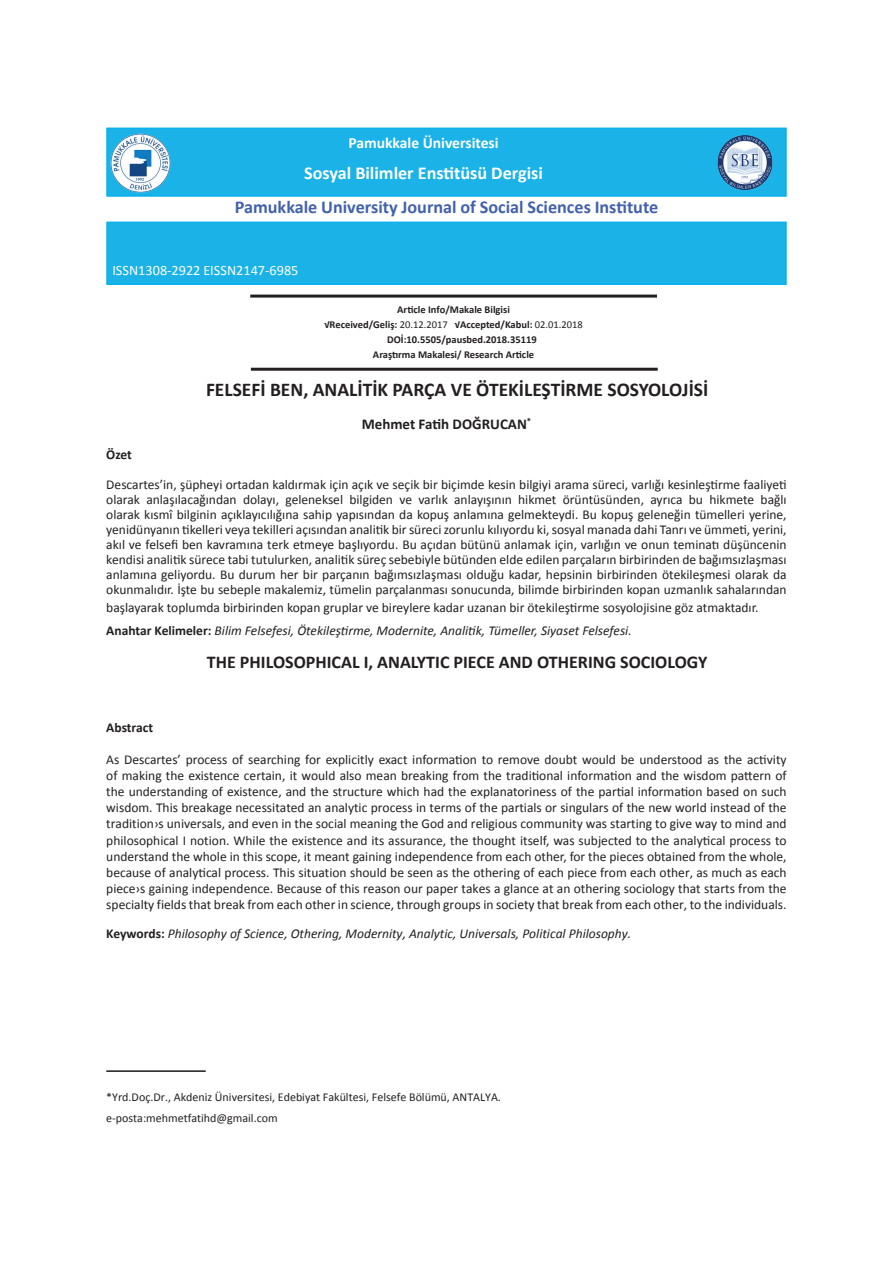
<style>
.page{position:relative;width:893px;height:1263px;background:#fff}
.page>*{position:absolute;margin:0;border:0;box-sizing:border-box;transform-origin:0 0}
.t1{font:700 19.5px "Calibri";color:#231f20}
.t2{font:700 18.15px "Calibri";color:#4161ad}
.t3{font:700 18.15px "Calibri";color:#fff}
.t4{font:700 18px "Calibri";color:#231f20}
.t5{font:700 15.6px "Calibri";color:#fff}
.t6{font:700 15px "Calibri";color:#231f20}
.t7{font:14.25px "Calibri";color:#fff}
.t8{font:13.5px/16.2px "Calibri";color:#231f20;text-align:justify}
.t9{font:italic 13.5px "Calibri";color:#231f20}
.t10{font:700 13.5px "Calibri";letter-spacing:-.005em;color:#231f20}
.t11{font:12px/21.6px "Calibri";color:#231f20}
.t12{font:700 10.5px "Calibri";color:#231f20}
.s1{font-weight:400}
.s2{font-weight:700}
.s3{font-style:italic}
.s4{font-weight:700;font-style:normal}
</style>
<div class="page">
<hr style="left:250px;top:295px;width:407px;height:3px;background:#231f20">
<hr style="left:251px;top:368px;width:407px;height:3px;background:#231f20">
<div style="left:106px;top:222px;width:681px;height:63px;background:#1ab2e7;border:1px solid #00aeef"></div>
<div style="left:106px;top:128px;width:681px;height:69px;background:#1ab2e7;border:1px solid #00aeef"></div>
<img style="left:717px;top:135px;width:56px;height:56px">
<img style="left:111px;top:133px;width:59px;height:59px">
<hr style="left:106px;top:1070px;width:100px;height:2px;background:#1a1a19">
<p class="t5" style="left:348px;top:133px;width:152px">Pamukkale Üniversitesi</p>
<h2 class="t3" style="left:304px;top:162px;width:240px">Sosyal Bilimler Enstitüsü Dergisi</h2>
<h2 class="t2" style="left:235px;top:196px;width:425px">Pamukkale University Journal of Social Sciences Institute</h2>
<p class="t7" style="left:112px;top:261px;width:188px">ISSN1308-2922 EISSN2147-6985</p>
<p class="t12" style="left:397px;top:303px;width:114px">Article Info/Makale Bilgisi</p>
<p class="t12" style="left:324px;top:318px;width:260px">√Received/Geliş: <span class="s1">20.12.2017</span> √Accepted/Kabul: <span class="s1">02.01.2018</span></p>
<p class="t12" style="left:387px;top:333px;width:151px">DOİ:10.5505/pausbed.2018.35119</p>
<p class="t12" style="left:373px;top:348px;width:163px">Araştırma Makalesi/ Research Article</p>
<h1 class="t1" style="left:206px;top:377px;width:504px">FELSEFİ BEN, ANALİTİK PARÇA VE ÖTEKİLEŞTİRME SOSYOLOJİSİ</h1>
<p class="t6" style="left:362px;top:415px;width:171px">Mehmet Fatih DOĞRUCAN<sup>*</sup></p>
<p class="t10" style="left:106px;top:446px;width:27px">Özet</p>
<p class="t8" style="left:106px;top:476px;width:682px;line-height:15px">Descartes’in, şüpheyi ortadan kaldırmak için açık ve seçik bir biçimde kesin bilgiyi arama süreci, varlığı kesinleştirme faaliyeti olarak anlaşılacağından dolayı, geleneksel bilgiden ve varlık anlayışının hikmet örüntüsünden, ayrıca bu hikmete bağlı olarak kısmî bilginin açıklayıcılığına sahip yapısından da kopuş anlamına gelmekteydi. Bu kopuş geleneğin tümelleri yerine, yenidünyanın tikelleri veya tekilleri açısından analitik bir süreci zorunlu kılıyordu ki, sosyal manada dahi Tanrı ve ümmeti, yerini, akıl ve felsefi ben kavramına terk etmeye başlıyordu. Bu açıdan bütünü anlamak için, varlığın ve onun teminatı düşüncenin kendisi analitik sürece tabi tutulurken, analitik süreç sebebiyle bütünden elde edilen parçaların birbirinden de bağımsızlaşması anlamına geliyordu. Bu durum her bir parçanın bağımsızlaşması olduğu kadar, hepsinin birbirinden ötekileşmesi olarak da okunmalıdır. İşte bu sebeple makalemiz, tümelin parçalanması sonucunda, bilimde birbirinden kopan uzmanlık sahalarından</p>
<p class="t8" style="left:106px;top:596px;width:654px;line-height:22.5px">başlayarak toplumda birbirinden kopan gruplar ve bireylere kadar uzanan bir ötekileştirme sosyolojisine göz atmaktadır.<br><span class="s2">Anahtar Kelimeler:</span> <span class="s3">Bilim Felsefesi, Ötekileştirme, Modernite, Analitik, Tümeller, Siyaset Felsefesi.</span></p>
<h3 class="t4" style="left:207px;top:651px;width:502px">THE PHILOSOPHICAL I, ANALYTIC PIECE AND OTHERING SOCIOLOGY</h3>
<p class="t10" style="left:106px;top:719px;width:48px">Abstract</p>
<p class="t8" style="left:106px;top:750px;width:682px">As Descartes’ process of searching for explicitly exact information to remove doubt would be understood as the activity of making the existence certain, it would also mean breaking from the traditional information and the wisdom pattern of the understanding of existence, and the structure which had the explanatoriness of the partial information based on such wisdom. This breakage necessitated an analytic process in terms of the partials or singulars of the new world instead of the tradition›s universals, and even in the social meaning the God and religious community was starting to give way to mind and philosophical I notion. While the existence and its assurance, the thought itself, was subjected to the analytical process to understand the whole in this scope, it meant gaining independence from each other, for the pieces obtained from the whole, because of analytical process. This situation should be seen as the othering of each piece from each other, as much as each piece›s gaining independence. Because of this reason our paper takes a glance at an othering sociology that starts from the specialty fields that break from each other in science, through groups in society that break from each other, to the individuals.</p>
<p class="t9" style="left:106px;top:925px;width:526px"><span class="s4">Keywords:</span> Philosophy of Science, Othering, Modernity, Analytic, Universals, Political Philosophy.</p>
<p class="t11" style="left:106px;top:1085px;width:396px">*Yrd.Doç.Dr., Akdeniz Üniversitesi, Edebiyat Fakültesi, Felsefe Bölümü, ANTALYA. e-posta:mehmetfatihd@gmail.com</p>
</div>
